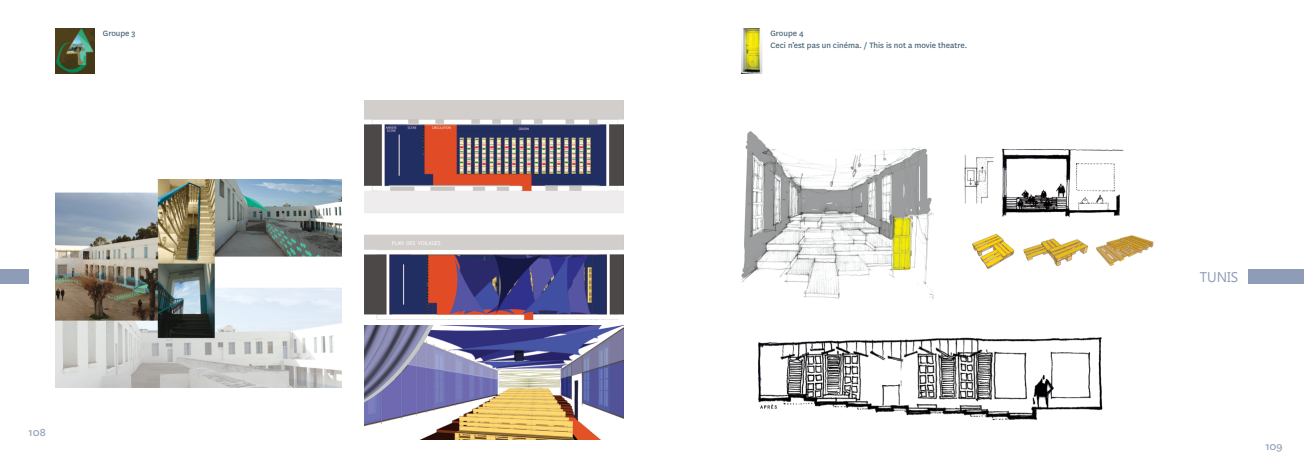
<style>
.page{position:relative;width:1304px;height:468px;background:#fff}
.page>*{position:absolute;margin:0;border:0;box-sizing:border-box;transform-origin:0 0}
.t1{font:14px "Lao UI";color:#8e9cb8}
.t2{font:12px "National";color:#8e9cb8}
.Texte{font:9px "National";color:#415e6f}
</style>
<div class="page">
<div style="left:1248px;top:269px;width:56px;height:14px;background:#8e9cb8"></div>
<div style="left:0;top:269px;width:28px;height:14px;background:#8e9cb8"></div>
<img style="left:364px;top:101px;width:260px;height:219px">
<img style="left:364px;top:326px;width:260px;height:113px">
<img style="left:55px;top:179px;width:287px;height:209px">
<img style="left:55px;top:28px;width:39px;height:46px">
<img style="left:742px;top:28px;width:21px;height:46px">
<img style="left:741px;top:131px;width:193px;height:168px">
<img style="left:964px;top:148px;width:190px;height:121px">
<img style="left:758px;top:337px;width:345px;height:84px">
<p class="Texte" style="left:103px;top:27px;width:34px">Groupe 3</p>
<h2 class="t2" style="left:28px;top:424px;width:19px">108</h2>
<p class="Texte" style="left:770px;top:27px;width:35px">Groupe 4</p>
<p class="Texte" style="left:770px;top:39px;width:198px">Ceci n’est pas un cinéma. / This is not a movie theatre.</p>
<p class="t1" style="left:1200px;top:267px;width:40px">TUNIS</p>
<h2 class="t2" style="left:1265px;top:438px;width:19px">109</h2>
</div>
